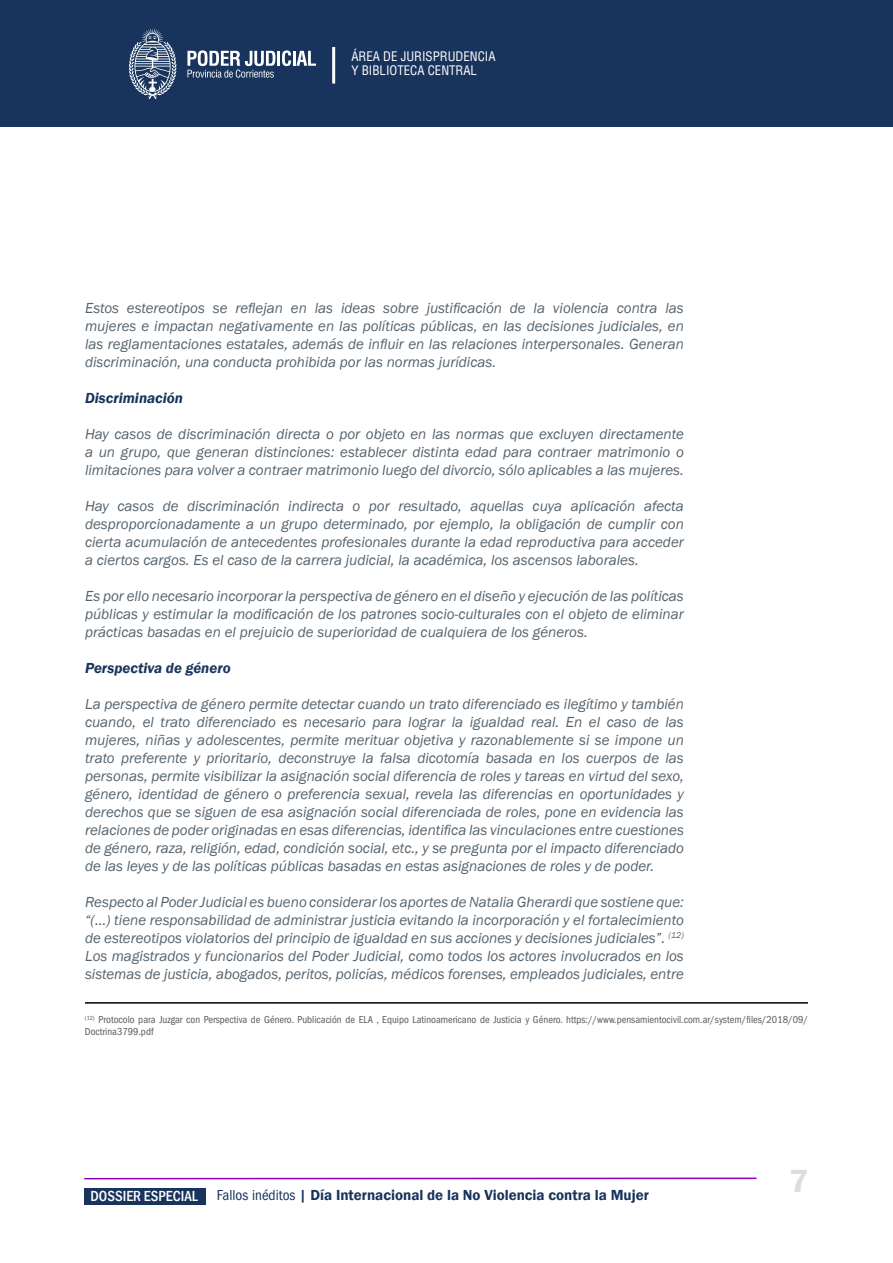
<style>
.page{position:relative;width:893px;height:1263px;background:#fff}
.page>*{position:absolute;margin:0;border:0;box-sizing:border-box;transform-origin:0 0}
.t1{font:600 33px "Franklin Gothic";color:#dcddde}
.t2{font:italic 15px/18px "Franklin Gothic";color:#56636d;text-align:justify}
.t3{font:600 15px "Franklin Gothic";color:#18345c}
.t4{font:italic 600 15px "Franklin Gothic";color:#18345c}
.t5{font:500 condensed 15px "Franklin Gothic";color:#fff}
.t6{font:condensed 12.9px/14.1px "Helvetica LT Std";color:#fff}
.t7{font:condensed 10.5px/12px "Franklin Gothic";color:#58595b}
.s1{font-weight:400;font-stretch:condensed}
.s2{font-weight:500}
</style>
<div class="page">
<hr style="left:84px;top:1177px;width:672px;height:2px;background:#9000b7">
<div style="left:85px;top:1188px;width:121px;height:16px;background:#18345c"></div>
<div style="left:0;top:0;width:893px;height:127px;background:#18345c"></div>
<svg style="left:129px;top:29px;width:47px;height:70px"></svg>
<hr style="left:277px;top:51px;width:3px;height:15px;background:#fff">
<svg style="left:282px;top:50px;width:34px;height:16px"></svg>
<svg style="left:187px;top:50px;width:88px;height:28px"></svg>
<hr style="left:332px;top:47px;width:3px;height:37px;background:#fff">
<hr style="left:85px;top:1002px;width:723px;height:2px;background:#000">
<p class="t6" style="left:351px;top:49px;width:146px">ÁREA DE JURISPRUDENCIA<br>Y BIBLIOTECA CENTRAL</p>
<p class="t2" style="left:85px;top:299px;width:600px">Estos estereotipos se reflejan en las ideas sobre justificación de la violencia contra las mujeres e impactan negativamente en las políticas públicas, en las decisiones judiciales, en las reglamentaciones estatales, además de influir en las relaciones interpersonales. Generan discriminación, una conducta prohibida por las normas jurídicas.</p>
<p class="t4" style="left:85px;top:388px;width:100px">Discriminación</p>
<p class="t2" style="left:85px;top:425px;width:600px">Hay casos de discriminación directa o por objeto en las normas que excluyen directamente a un grupo, que generan distinciones: establecer distinta edad para contraer matrimonio o limitaciones para volver a contraer matrimonio luego del divorcio, sólo aplicables a las mujeres.</p>
<p class="t2" style="left:85px;top:497px;width:600px">Hay casos de discriminación indirecta o por resultado, aquellas cuya aplicación afecta desproporcionadamente a un grupo determinado, por ejemplo, la obligación de cumplir con cierta acumulación de antecedentes profesionales durante la edad reproductiva para acceder a ciertos cargos. Es el caso de la carrera judicial, la académica, los ascensos laborales.</p>
<p class="t2" style="left:85px;top:587px;width:600px">Es por ello necesario incorporar la perspectiva de género en el diseño y ejecución de las políticas públicas y estimular la modificación de los patrones socio-culturales con el objeto de eliminar prácticas basadas en el prejuicio de superioridad de cualquiera de los géneros.</p>
<p class="t4" style="left:85px;top:658px;width:147px">Perspectiva de género</p>
<p class="t2" style="left:85px;top:695px;width:600px">La perspectiva de género permite detectar cuando un trato diferenciado es ilegítimo y también cuando, el trato diferenciado es necesario para lograr la igualdad real. En el caso de las mujeres, niñas y adolescentes, permite merituar objetiva y razonablemente si se impone un trato preferente y prioritario, deconstruye la falsa dicotomía basada en los cuerpos de las personas, permite visibilizar la asignación social diferencia de roles y tareas en virtud del sexo, género, identidad de género o preferencia sexual, revela las diferencias en oportunidades y derechos que se siguen de esa asignación social diferenciada de roles, pone en evidencia las relaciones de poder originadas en esas diferencias, identifica las vinculaciones entre cuestiones de género, raza, religión, edad, condición social, etc., y se pregunta por el impacto diferenciado de las leyes y de las políticas públicas basadas en estas asignaciones de roles y de poder.</p>
<p class="t2" style="left:85px;top:893px;width:600px">Respecto al Poder Judicial es bueno considerar los aportes de Natalia Gherardi que sostiene que: “(…) tiene responsabilidad de administrar justicia evitando la incorporación y el fortalecimiento de estereotipos violatorios del principio de igualdad en sus acciones y decisiones judiciales”. <sup>(12)<br></sup>Los magistrados y funcionarios del Poder Judicial, como todos los actores involucrados en los sistemas de justicia, abogados, peritos, policías, médicos forenses, empleados judiciales, entre</p>
<p class="t7" style="left:85px;top:1014px;width:725px"><sup>(12)</sup> Protocolo para Juzgar con Perspectiva de Género. Publicación de ELA , Equipo Latinoamericano de Justicia y Género. https://www.pensamientocivil.com.ar/system/files/2018/09/<br>Doctrina3799.pdf</p>
<p class="t5" style="left:91px;top:1186px;width:109px">DOSSIER ESPECIAL</p>
<p class="t3" style="left:217px;top:1186px;width:434px"><span class="s1">Fallos inéditos</span> <span class="s2">|</span> Día Internacional de la No Violencia contra la Mujer</p>
<h1 class="t1" style="left:789px;top:1161px;width:21px">7</h1>
</div>
